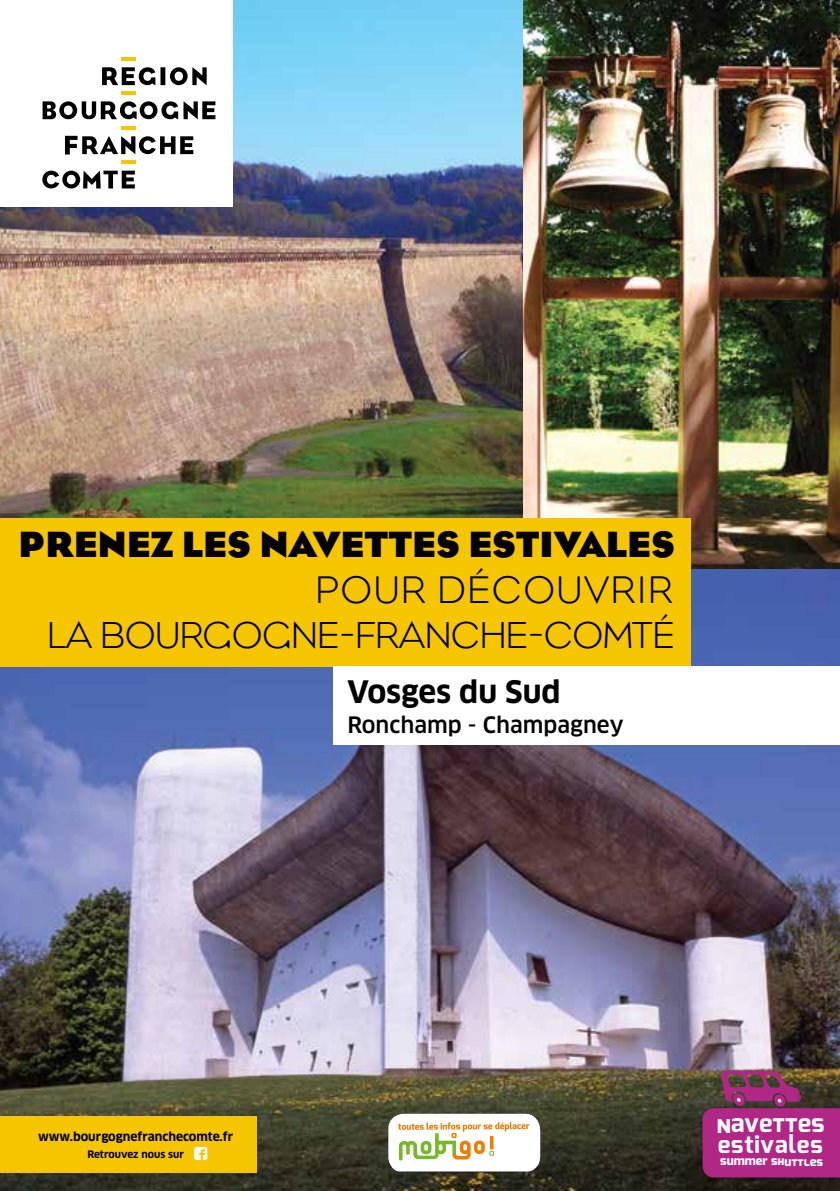
<style>
.page{position:relative;width:840px;height:1191px;background:#fff}
.page>*{position:absolute;margin:0;border:0;box-sizing:border-box;transform-origin:0 0}
.t1{font:300 39.4px "Eagle";letter-spacing:.05em;color:#000}
.t2{font:300 38.4px "Eagle";color:#000}
.t3{font:700 37.4px "Eagle";color:#000}
.t4{font:700 30.2px "Clan Pro";letter-spacing:-.005em;color:#000}
.t5{font:700 25.8px "Exo";color:#fff}
.t6{font:700 24.2px "Exo";letter-spacing:.025em;color:#fff}
.t7{font:500 22px "Clan Pro";color:#000}
.t8{font:800 12.8px "Exo";letter-spacing:-.005em;color:#fff}
.t9{font:700 12px "Clan Pro";color:#000}
.t10{font:700 10px "Clan Pro";color:#000}
.s1{font-size:24.2px}
.s2{font-size:11.8px}
</style>
<div class="page">
<img style="left:522px;top:0;width:317px;height:569px">
<img style="left:0;top:569px;width:839px;height:622px">
<img style="left:0;top:0;width:522px;height:518px">
<div style="left:0;top:518px;width:690px;height:148px;background:#f5c500"></div>
<div style="left:333px;top:666px;width:506px;height:78px;background:#fff"></div>
<div style="left:0;top:0;width:232px;height:206px;background:#fff"></div>
<div style="left:160px;top:67px;width:5px;height:18px;background:#000"></div>
<svg style="left:170px;top:67px;width:36px;height:18px"></svg>
<svg style="left:42px;top:171px;width:93px;height:17px"></svg>
<svg style="left:102px;top:67px;width:53px;height:18px"></svg>
<svg style="left:65px;top:136px;width:128px;height:19px"></svg>
<svg style="left:43px;top:101px;width:172px;height:18px"></svg>
<hr style="left:121px;top:160px;width:14px;height:4px;background:#f5c500">
<hr style="left:121px;top:126px;width:14px;height:4px;background:#f5c500">
<hr style="left:121px;top:91px;width:14px;height:4px;background:#f5c500">
<hr style="left:121px;top:57px;width:14px;height:4px;background:#f5c500">
<div style="left:0;top:1116px;width:256px;height:56px;background:#f5c500"></div>
<svg style="left:194px;top:1147px;width:13px;height:13px"></svg>
<svg style="left:691px;top:1070px;width:148px;height:121px"></svg>
<svg style="left:388px;top:1113px;width:152px;height:58px"></svg>
<h3 class="t3" style="left:19px;top:523px;width:657px">PRENEZ LES NAVETTES ESTIVALES</h3>
<h1 class="t1" style="left:315px;top:568px;width:358px">POUR DÉCOUVRIR</h1>
<h2 class="t2" style="left:47px;top:613px;width:628px">LA BOURGOGNE-FRANCHE-COMTÉ</h2>
<h3 class="t4" style="left:347px;top:674px;width:215px">Vosges du Sud</h3>
<h3 class="t7" style="left:347px;top:711px;width:277px">Ronchamp - Champagney</h3>
<p class="t9" style="left:38px;top:1129px;width:197px">www.bourgognefranchecomte.fr</p>
<p class="t10" style="left:87px;top:1148px;width:98px">Retrouvez nous sur</p>
<h3 class="t5" style="left:716px;top:1106px;width:110px"><span class="s1">n</span>ave<span class="s1">tt</span>es</h3>
<p class="t8" style="left:719px;top:1152px;width:104px">summer s<span class="s2">h</span>u<span class="s2">ttl</span>es</p>
<h3 class="t6" style="left:717px;top:1129px;width:107px">estivales</h3>
</div>
